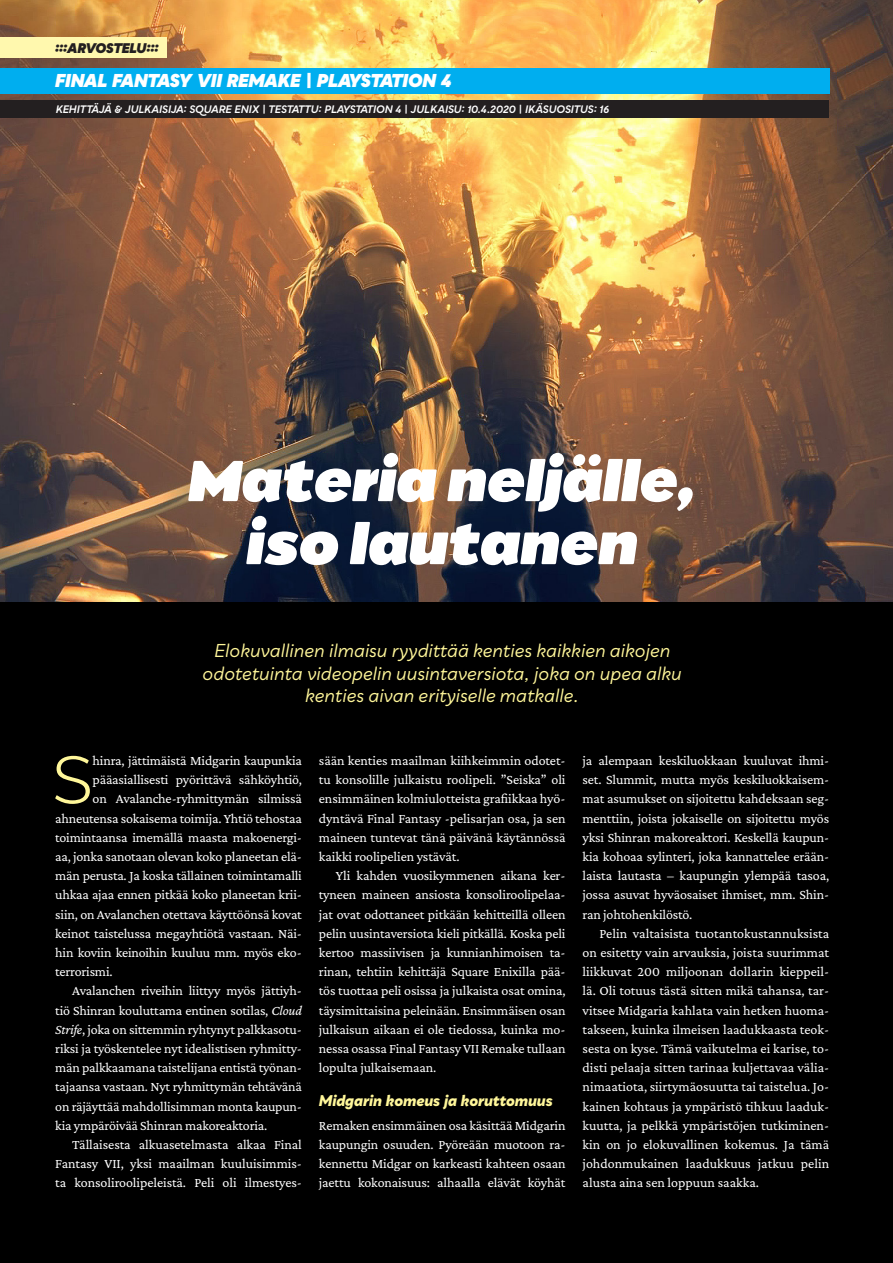
<style>
.page{position:relative;width:893px;height:1263px;background:#000}
.page>*{position:absolute;margin:0;border:0;box-sizing:border-box;transform-origin:0 0}
.ensileipä_anfangi{font:300 76.95px "Migrena Grotesque";color:#fff79a}
.iso_otsikko{font:italic 900 66px/63px "Migrena Grotesque";color:#fff;text-align:center}
.ingressi{font:italic 18px/22.5px "Qualion";letter-spacing:-.005em;color:#fff79a;text-align:center}
.julkaisun_nimi{font:italic 900 18px "Qualion";letter-spacing:-.02em;color:#fff}
.väliotsikko{font:italic 800 15px "Qualion";letter-spacing:-.005em;color:#fff79a}
.leipä{font:13.95px/19.2px "Crimson Pro";letter-spacing:-.005em;color:#fff;text-align:justify}
.ensileipä{font:13.95px/19.2px "Crimson Pro";letter-spacing:-.01em;color:#fff;text-align:justify}
.ensileipä_anfangi-2{font:13.95px "Crimson Pro";letter-spacing:-.015em;color:#fff}
.juttutunniste{font:italic 900 13.5px "Qualion";letter-spacing:-.02em;color:#231f20}
.lisatiedot{font:italic 700 10.5px "Qualion";letter-spacing:-.015em;color:#fff}
.s1{font-style:italic}
</style>
<div class="page">
<img style="left:0;top:0;width:893px;height:601px">
<div style="left:0;top:68px;width:829px;height:25px;background:#00aeef"></div>
<div style="left:0;top:38px;width:167px;height:20px;background:#fff8ae"></div>
<div style="left:0;top:100px;width:829px;height:18px;background:#231f20"></div>
<p class="juttutunniste" style="left:55px;top:41px;width:105px">:::ARVOSTELU:::</p>
<p class="julkaisun_nimi" style="left:55px;top:71px;width:398px">FINAL FANTASY VII REMAKE | PLAYSTATION 4</p>
<p class="lisatiedot" style="left:56px;top:103px;width:555px">KEHITTÄJÄ &amp; JULKAISIJA: SQUARE ENIX | TESTATTU: PLAYSTATION 4 | JULKAISU: 10.4.2020 | IKÄSUOSITUS: 16</p>
<p class="iso_otsikko" style="left:188px;top:450px;width:509px">Materia neljälle, iso lautanen</p>
<p class="ingressi" style="left:203px;top:640px;width:481px">Elokuvallinen ilmaisu ryydittää kenties kaikkien aikojen odotetuinta videopelin uusintaversiota, joka on upea alku kenties aivan erityiselle matkalle.</p>
<p class="ensileipä_anfangi" style="left:51px;top:736px;width:44px">S</p>
<p class="ensileipä_anfangi-2" style="left:93px;top:751px;width:211px">hinra, jättimäistä Midgarin kaupunkia</p>
<p class="ensileipä_anfangi-2" style="left:93px;top:771px;width:211px">pääasiallisesti pyörittävä sähköyhtiö,</p>
<p class="ensileipä_anfangi-2" style="left:93px;top:790px;width:211px">on Avalanche-ryhmittymän silmissä</p>
<p class="ensileipä_anfangi-2" style="left:55px;top:809px;width:248px">ahneutensa sokaisema toimija. Yhtiö tehostaa</p>
<p class="ensileipä_anfangi-2" style="left:55px;top:828px;width:248px">toimintaansa imemällä maasta makoenergi-</p>
<p class="ensileipä_anfangi-2" style="left:55px;top:847px;width:248px">aa, jonka sanotaan olevan koko planeetan elä-</p>
<p class="ensileipä_anfangi-2" style="left:55px;top:867px;width:248px">män perusta. Ja koska tällainen toimintamalli</p>
<p class="ensileipä_anfangi-2" style="left:55px;top:886px;width:248px">uhkaa ajaa ennen pitkää koko planeetan krii-</p>
<p class="ensileipä_anfangi-2" style="left:55px;top:905px;width:248px">siin, on Avalanchen otettava käyttöönsä kovat</p>
<p class="ensileipä_anfangi-2" style="left:55px;top:924px;width:248px">keinot taistelussa megayhtiötä vastaan. Näi-</p>
<p class="ensileipä_anfangi-2" style="left:55px;top:943px;width:248px">hin koviin keinoihin kuuluu mm. myös eko-</p>
<p class="ensileipä_anfangi-2" style="left:55px;top:963px;width:59px">terrorismi.</p>
<p class="leipä" style="left:55px;top:981px;width:248px;text-indent:17px">Avalanchen riveihin liittyy myös jättiyh&shy;tiö Shinran kouluttama entinen sotilas, <span class="s1">Cloud Strife</span>, joka on sittemmin ryhtynyt palkkasotu&shy;riksi ja työskentelee nyt idealistisen ryhmitty&shy;män palkkaamana taistelijana entistä työnan&shy;tajaansa vastaan. Nyt ryhmittymän tehtävänä on räjäyttää mahdollisimman monta kaupun&shy;kia ympäröivää Shinran makoreaktoria.</p>
<p class="leipä" style="left:55px;top:1134px;width:248px;text-indent:17px">Tällaisesta alkuasetelmasta alkaa Final Fantasy VII, yksi maailman kuuluisimmis&shy;ta konsoliroolipeleistä. Peli oli ilmestyes-</p>
<p class="leipä" style="left:319px;top:750px;width:248px">sään kenties maailman kiihkeimmin odotet&shy;tu konsolille julkaistu roolipeli. ”Seiska” oli ensimmäinen kolmiulotteista grafiikkaa hyö&shy;dyntävä Final Fantasy -pelisarjan osa, ja sen maineen tuntevat tänä päivänä käytännössä kaikki roolipelien ystävät.</p>
<p class="leipä" style="left:319px;top:866px;width:248px;text-indent:17px">Yli kahden vuosikymmenen aikana ker&shy;tyneen maineen ansiosta konsoliroolipelaa&shy;jat ovat odottaneet pitkään kehitteillä olleen pelin uusintaversiota kieli pitkällä. Koska peli kertoo massiivisen ja kunnianhimoisen ta&shy;rinan, tehtiin kehittäjä Square Enixilla pää&shy;tös tuottaa peli osissa ja julkaista osat omina, täysimittaisina peleinään. Ensimmäisen osan julkaisun aikaan ei ole tiedossa, kuinka mo&shy;nessa osassa Final Fantasy VII Remake tullaan lopulta julkaisemaan.</p>
<p class="väliotsikko" style="left:319px;top:1092px;width:235px">Midgarin komeus ja koruttomuus</p>
<p class="ensileipä" style="left:319px;top:1115px;width:248px">Remaken ensimmäinen osa käsittää Midgarin kaupungin osuuden. Pyöreään muotoon ra&shy;kennettu Midgar on karkeasti kahteen osaan jaettu kokonaisuus: alhaalla elävät köyhät</p>
<p class="ensileipä" style="left:583px;top:750px;width:248px">ja alempaan keskiluokkaan kuuluvat ihmi&shy;set. Slummit, mutta myös keskiluokkaisem&shy;mat asumukset on sijoitettu kahdeksaan seg&shy;menttiin, joista jokaiselle on sijoitettu myös yksi Shinran makoreaktori. Keskellä kaupun&shy;kia kohoaa sylinteri, joka kannattelee erään&shy;laista lautasta – kaupungin ylempää tasoa, jossa asuvat hyväosaiset ihmiset, mm. Shin&shy;ran johtohenkilöstö.</p>
<p class="leipä" style="left:583px;top:923px;width:248px;text-indent:17px">Pelin valtaisista tuotantokustannuksista on esitetty vain arvauksia, joista suurimmat liikkuvat 200 miljoonan dollarin kieppeil&shy;lä. Oli totuus tästä sitten mikä tahansa, tar&shy;vitsee Midgaria kahlata vain hetken huoma&shy;takseen, kuinka ilmeisen laadukkaasta teok&shy;sesta on kyse. Tämä vaikutelma ei karise, to&shy;disti pelaaja sitten tarinaa kuljettavaa välia&shy;nimaatiota, siirtymäosuutta tai taistelua. Jo&shy;kainen kohtaus ja ympäristö tihkuu laaduk&shy;kuutta, ja pelkkä ympäristöjen tutkiminen&shy;kin on jo elokuvallinen kokemus. Ja tämä johdonmukainen laadukkuus jatkuu pelin alusta aina sen loppuun saakka.</p>
</div>
